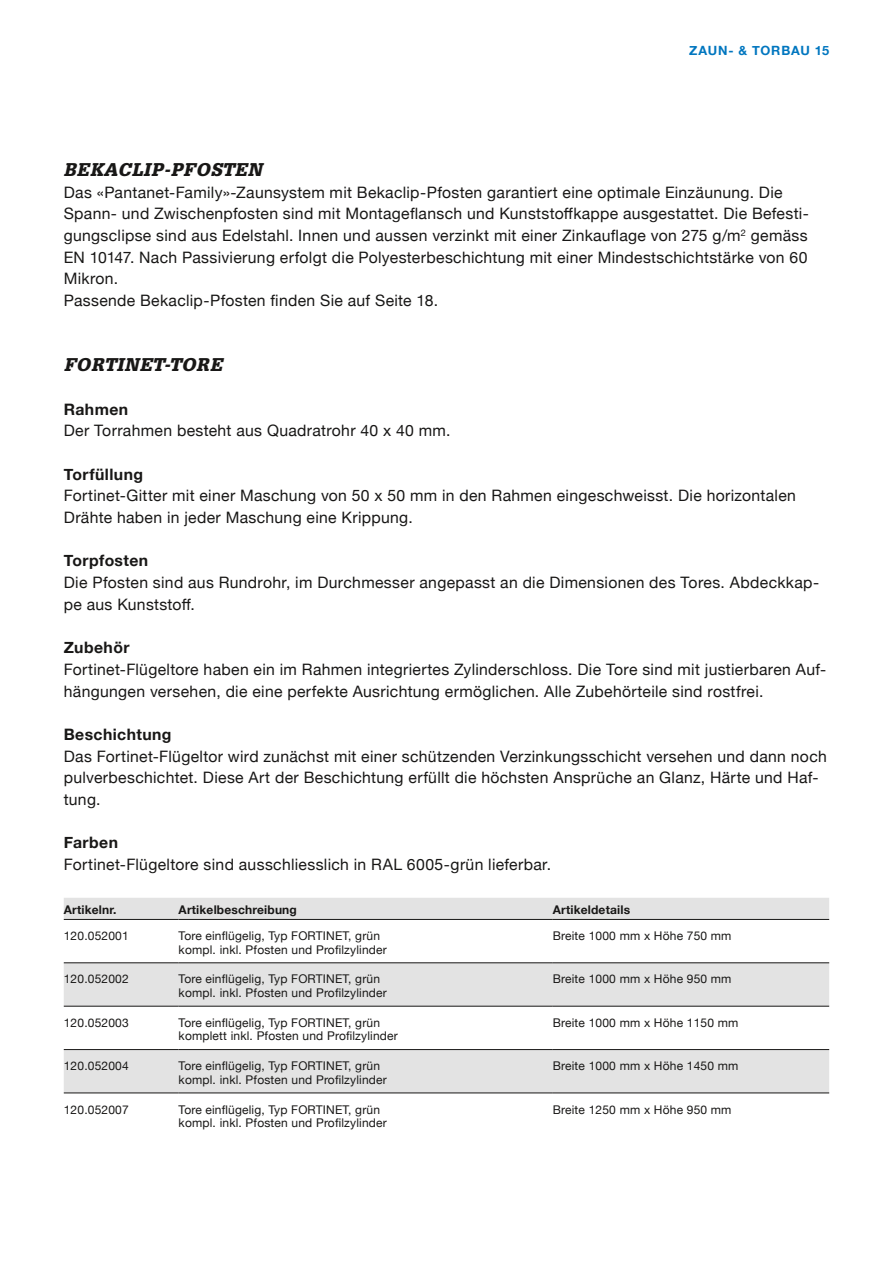
<style>
.page{position:relative;width:893px;height:1263px;background:#fff}
.page>*{position:absolute;margin:0;border:0;box-sizing:border-box;transform-origin:0 0}
.t1{font:italic 900 18px "Glypha";letter-spacing:.035em;color:#181716}
.t2{font:15.75px/21.8px "Helvetica Neue";letter-spacing:.02em;color:#181716}
.t3{font:700 15.75px "Helvetica Neue";letter-spacing:.025em;color:#181716}
.t4{font:700 12.75px "Helvetica Neue";letter-spacing:.06em;color:#0076bf}
.t5{font:12px/13.5px "Helvetica Neue";letter-spacing:.015em;color:#181716}
.t6{font:700 12px "Helvetica Neue";letter-spacing:.015em;color:#181716}
</style>
<div class="page">
<svg style="left:64px;top:898px;width:765px;height:194px;fill:#e3e3e3"></svg>
<hr style="left:64px;top:919px;width:115px;height:1px;background:#181716">
<hr style="left:179px;top:919px;width:374px;height:1px;background:#181716">
<hr style="left:553px;top:919px;width:276px;height:1px;background:#181716">
<hr style="left:64px;top:962px;width:115px;height:1px;background:#181716">
<hr style="left:179px;top:962px;width:374px;height:1px;background:#181716">
<hr style="left:553px;top:962px;width:276px;height:1px;background:#181716">
<hr style="left:64px;top:1006px;width:115px;height:1px;background:#181716">
<hr style="left:179px;top:1006px;width:374px;height:1px;background:#181716">
<hr style="left:553px;top:1006px;width:276px;height:1px;background:#181716">
<hr style="left:64px;top:1049px;width:115px;height:1px;background:#181716">
<hr style="left:179px;top:1049px;width:374px;height:1px;background:#181716">
<hr style="left:553px;top:1049px;width:276px;height:1px;background:#181716">
<hr style="left:64px;top:1092px;width:115px;height:1px;background:#181716">
<hr style="left:179px;top:1092px;width:374px;height:1px;background:#181716">
<hr style="left:553px;top:1092px;width:276px;height:1px;background:#181716">
<p class="t4" style="left:689px;top:40px;width:142px">ZAUN- &amp; TORBAU 15</p>
<p class="t1" style="left:64px;top:159px;width:200px">BEKACLIP-PFOSTEN</p>
<p class="t2" style="left:64px;top:182px;width:746px">Das «Pantanet-Family»-Zaunsystem mit Bekaclip-Pfosten garantiert eine optimale Einzäunung. Die Spann- und Zwischenpfosten sind mit Montageflansch und Kunststoffkappe ausgestattet. Die Befesti&shy;gungsclipse sind aus Edelstahl. Innen und aussen verzinkt mit einer Zinkauflage von 275 g/m<sup>2</sup> gemäss EN 10147. Nach Passivierung erfolgt die Polyesterbeschichtung mit einer Mindestschichtstärke von 60<br>Mikron.<br>Passende Bekaclip-Pfosten finden Sie auf Seite 18.</p>
<p class="t1" style="left:64px;top:354px;width:160px">FORTINET-TORE</p>
<p class="t3" style="left:64px;top:397px;width:66px">Rahmen</p>
<p class="t2" style="left:64px;top:421px;width:388px">Der Torrahmen besteht aus Quadratrohr 40 x 40 mm.</p>
<p class="t3" style="left:64px;top:462px;width:81px">Torfüllung</p>
<p class="t2" style="left:64px;top:486px;width:734px">Fortinet-Gitter mit einer Maschung von 50 x 50 mm in den Rahmen eingeschweisst. Die horizontalen<br>Drähte haben in jeder Maschung eine Krippung.</p>
<p class="t3" style="left:64px;top:548px;width:86px">Torpfosten</p>
<p class="t2" style="left:64px;top:573px;width:757px">Die Pfosten sind aus Rundrohr, im Durchmesser angepasst an die Dimensionen des Tores. Abdeckkap&shy;pe aus Kunststoff.</p>
<p class="t3" style="left:64px;top:635px;width:67px">Zubehör</p>
<p class="t2" style="left:64px;top:659px;width:764px">Fortinet-Flügeltore haben ein im Rahmen integriertes Zylinderschloss. Die Tore sind mit justierbaren Auf&shy;hängungen versehen, die eine perfekte Ausrichtung ermöglichen. Alle Zubehörteile sind rostfrei.</p>
<p class="t3" style="left:64px;top:722px;width:109px">Beschichtung</p>
<p class="t2" style="left:64px;top:746px;width:765px">Das Fortinet-Flügeltor wird zunächst mit einer schützenden Verzinkungsschicht versehen und dann noch pulverbeschichtet. Diese Art der Beschichtung erfüllt die höchsten Ansprüche an Glanz, Härte und Haf&shy;tung.</p>
<p class="t3" style="left:64px;top:830px;width:56px">Farben</p>
<p class="t2" style="left:64px;top:854px;width:489px">Fortinet-Flügeltore sind ausschliesslich in RAL 6005-grün lieferbar.</p>
<p class="t6" style="left:64px;top:900px;width:54px">Artikelnr.</p>
<p class="t6" style="left:179px;top:900px;width:120px">Artikelbeschreibung</p>
<p class="t6" style="left:553px;top:900px;width:79px">Artikeldetails</p>
<p class="t5" style="left:64px;top:930px;width:67px">120.052001</p>
<p class="t5" style="left:179px;top:930px;width:210px">Tore einflügelig, Typ FORTINET, grün kompl. inkl. Pfosten und Profilzylinder</p>
<p class="t5" style="left:553px;top:930px;width:180px">Breite 1000 mm x Höhe 750 mm</p>
<p class="t5" style="left:64px;top:973px;width:67px">120.052002</p>
<p class="t5" style="left:179px;top:973px;width:210px">Tore einflügelig, Typ FORTINET, grün kompl. inkl. Pfosten und Profilzylinder</p>
<p class="t5" style="left:553px;top:973px;width:180px">Breite 1000 mm x Höhe 950 mm</p>
<p class="t5" style="left:64px;top:1016px;width:67px">120.052003</p>
<p class="t5" style="left:179px;top:1016px;width:221px">Tore einflügelig, Typ FORTINET, grün komplett inkl. Pfosten und Profilzylinder</p>
<p class="t5" style="left:553px;top:1016px;width:187px">Breite 1000 mm x Höhe 1150 mm</p>
<p class="t5" style="left:64px;top:1060px;width:67px">120.052004</p>
<p class="t5" style="left:179px;top:1060px;width:210px">Tore einflügelig, Typ FORTINET, grün kompl. inkl. Pfosten und Profilzylinder</p>
<p class="t5" style="left:553px;top:1060px;width:187px">Breite 1000 mm x Höhe 1450 mm</p>
<p class="t5" style="left:64px;top:1103px;width:67px">120.052007</p>
<p class="t5" style="left:179px;top:1103px;width:210px">Tore einflügelig, Typ FORTINET, grün kompl. inkl. Pfosten und Profilzylinder</p>
<p class="t5" style="left:553px;top:1103px;width:180px">Breite 1250 mm x Höhe 950 mm</p>
</div>
